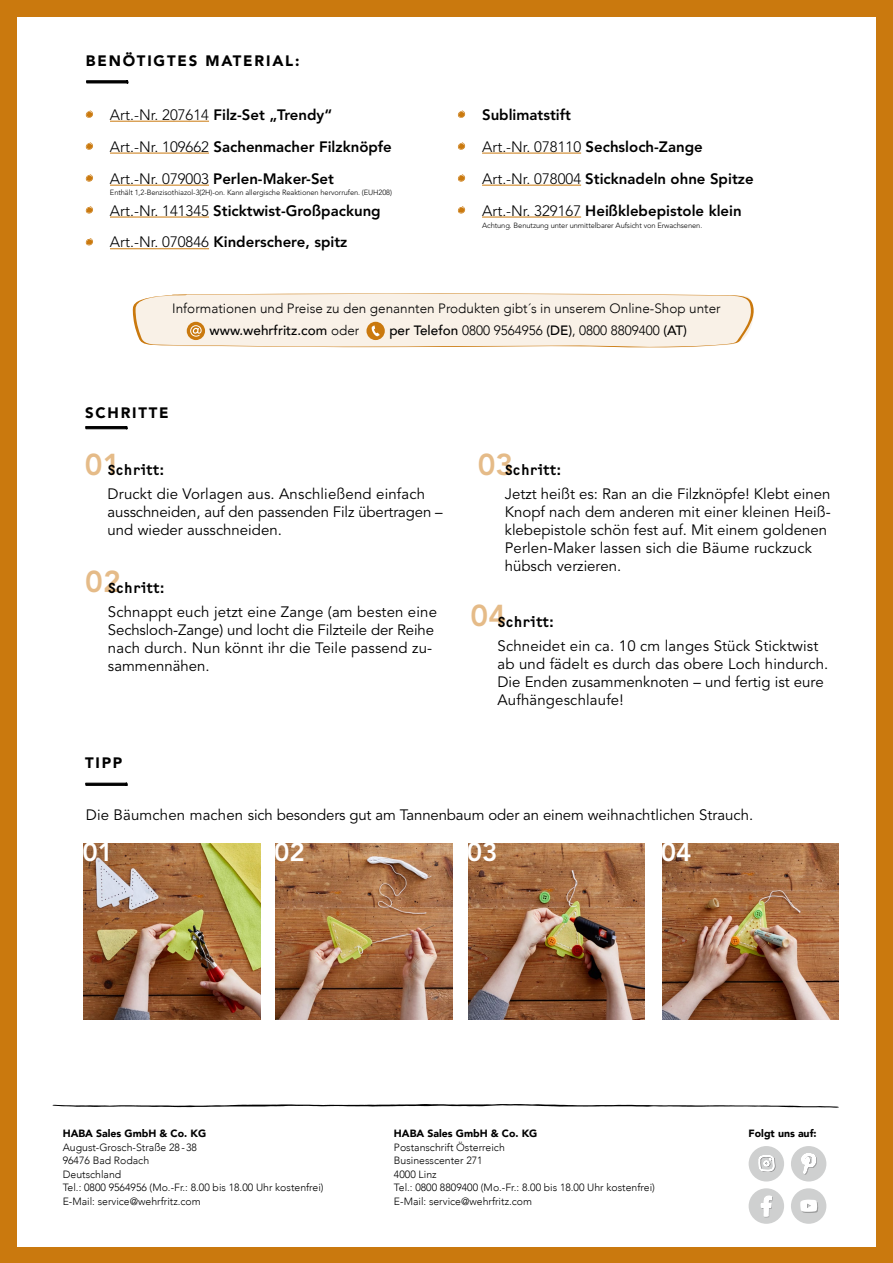
<style>
.page{position:relative;width:893px;height:1263px;background:#ca790e}
.page>*{position:absolute;margin:0;border:0;box-sizing:border-box;transform-origin:0 0}
.t1{font:800 25.95px "Avenir LT";color:#fff}
.t2{font:15px/18px "Avenir LT";color:#000}
.t3{font:800 15px/32px "Avenir LT";color:#000}
.t4{font:700 15px "OCR Bczyk";color:#000}
.t5{font:900 15px "Avenir LT";letter-spacing:.12em;color:#000}
.t6{font:300 13.5px/22.5px "Avenir";color:#000}
.t7{font:300 10.5px/13.5px "Avenir";color:#000}
.t8{font:900 10.5px "Avenir";color:#000}
.t9{font:300 7.5px "Avenir LT";letter-spacing:-.01em;color:#000}
.s1{font-weight:300}
.s2{font-weight:500}
.s3{font-family:"Avenir LT";font-weight:800;font-size:30px;color:#e5bb88}
</style>
<div class="page">
<div style="left:17px;top:17px;width:859px;height:1229px;background:#fff"></div>
<svg style="left:86px;top:80px;width:42px;height:4px"></svg>
<svg style="left:85px;top:110px;width:8px;height:8px"></svg>
<svg style="left:85px;top:142px;width:8px;height:8px"></svg>
<svg style="left:85px;top:174px;width:8px;height:8px"></svg>
<svg style="left:85px;top:206px;width:8px;height:8px"></svg>
<hr style="left:110px;top:121px;width:99px;height:1px;background:#ca790e">
<hr style="left:110px;top:153px;width:99px;height:1px;background:#ca790e">
<hr style="left:110px;top:185px;width:99px;height:1px;background:#ca790e">
<hr style="left:110px;top:217px;width:99px;height:1px;background:#ca790e">
<img style="left:52px;top:1104px;width:787px;height:4px">
<svg style="left:85px;top:426px;width:43px;height:3px"></svg>
<svg style="left:85px;top:238px;width:8px;height:8px"></svg>
<hr style="left:110px;top:248px;width:99px;height:1px;background:#ca790e">
<svg style="left:457px;top:110px;width:8px;height:8px"></svg>
<svg style="left:457px;top:142px;width:8px;height:8px"></svg>
<svg style="left:457px;top:174px;width:8px;height:8px"></svg>
<svg style="left:457px;top:206px;width:8px;height:8px"></svg>
<hr style="left:482px;top:153px;width:99px;height:1px;background:#ca790e">
<hr style="left:482px;top:185px;width:99px;height:1px;background:#ca790e">
<hr style="left:482px;top:217px;width:99px;height:1px;background:#ca790e">
<img style="left:84px;top:843px;width:177px;height:177px">
<img style="left:276px;top:843px;width:176px;height:177px">
<img style="left:468px;top:843px;width:177px;height:177px">
<img style="left:662px;top:843px;width:177px;height:177px">
<svg style="left:85px;top:782px;width:43px;height:4px"></svg>
<div style="left:791px;top:1188px;width:35px;height:36px;background:#cfd0d0;border-radius:50%"></div>
<svg style="left:800px;top:1199px;width:18px;height:14px"></svg>
<div style="left:749px;top:1188px;width:35px;height:36px;background:#cfd0d0;border-radius:50%"></div>
<svg style="left:761px;top:1195px;width:12px;height:23px"></svg>
<div style="left:791px;top:1146px;width:35px;height:35px;background:#cfd0d0;border-radius:50%"></div>
<svg style="left:801px;top:1153px;width:16px;height:22px"></svg>
<div style="left:749px;top:1146px;width:35px;height:35px;background:#cfd0d0;border-radius:50%"></div>
<svg style="left:758px;top:1155px;width:18px;height:27px"></svg>
<svg style="left:132px;top:293px;width:622px;height:55px;background:#f7ede0"></svg>
<p class="t5" style="left:86px;top:52px;width:215px">BENÖTIGTES MATERIAL:</p>
<p class="t3" style="left:110px;top:99px;width:283px"><span class="s1">Art.-Nr. 207614</span> Filz-Set „Trendy“<br><span class="s1">Art.-Nr. 109662</span> Sachenmacher Filzknöpfe <span class="s1">Art.-Nr. 079003</span> Perlen-Maker-Set<br><span class="s1">Art.-Nr. 141345</span> Sticktwist-Großpackung</p>
<p class="t9" style="left:110px;top:188px;width:284px">Enthält 1,2-Benzisothiazol-3(2H)-on. Kann allergische Reaktionen hervorrufen. (EUH208)</p>
<p class="t3" style="left:110px;top:226px;width:239px"><span class="s1">Art.-Nr. 070846</span> Kinderschere, spitz</p>
<p class="t3" style="left:482px;top:99px;width:273px">Sublimatstift<br><span class="s1">Art.-Nr. 078110</span> Sechsloch-Zange <span class="s1">Art.-Nr. 078004</span> Sticknadeln ohne Spitze <span class="s1">Art.-Nr. 329167</span> Heißklebepistole klein</p>
<p class="t9" style="left:482px;top:221px;width:222px">Achtung. Benutzung unter unmittelbarer Aufsicht von Erwachsenen.</p>
<p class="t6" style="left:210px;top:297px;width:513px;text-indent:-37px">Informationen und Preise zu den genannten Produkten gibt´s in unserem Online-Shop unter <span class="s2">www.wehrfritz.com</span> oder</p>
<p class="t6" style="left:389px;top:319px;width:299px"><span class="s2">per Telefon</span> 0800 9564956 <span class="s2">(DE)</span>, 0800 8809400 <span class="s2">(AT)</span></p>
<p class="t5" style="left:85px;top:403px;width:85px">SCHRITTE</p>
<p class="t4" style="left:478px;top:462px;width:85px"><span class="s3">03</span>Schritt:</p>
<p class="t2" style="left:505px;top:485px;width:327px">Jetzt heißt es: Ran an die Filzknöpfe! Klebt einen Knopf nach dem anderen mit einer kleinen Heiß&shy;klebepistole schön fest auf. Mit einem goldenen Perlen-Maker lassen sich die Bäume ruckzuck hübsch verzieren.</p>
<p class="t4" style="left:85px;top:463px;width:81px"><span class="s3">01</span>Schritt:</p>
<p class="t2" style="left:108px;top:486px;width:337px">Druckt die Vorlagen aus. Anschließend einfach ausschneiden, auf den passenden Filz übertragen – und wieder ausschneiden.</p>
<p class="t4" style="left:85px;top:580px;width:81px"><span class="s3">02</span>Schritt:</p>
<p class="t2" style="left:108px;top:603px;width:331px">Schnappt euch jetzt eine Zange (am besten eine Sechsloch-Zange) und locht die Filzteile der Reihe nach durch. Nun könnt ihr die Teile passend zu&shy;sammennähen.</p>
<p class="t4" style="left:471px;top:614px;width:85px"><span class="s3">04</span>Schritt:</p>
<p class="t2" style="left:497px;top:637px;width:332px">Schneidet ein ca. 10 cm langes Stück Sticktwist ab und fädelt es durch das obere Loch hindurch.<br>Die Enden zusammenknoten – und fertig ist eure Aufhängeschlaufe!</p>
<p class="t5" style="left:85px;top:754px;width:39px">TIPP</p>
<p class="t2" style="left:86px;top:807px;width:669px">Die Bäumchen machen sich besonders gut am Tannenbaum oder an einem weihnachtlichen Strauch.</p>
<h1 class="t1" style="left:82px;top:837px;width:32px">01</h1>
<h1 class="t1" style="left:274px;top:837px;width:32px">02</h1>
<h1 class="t1" style="left:467px;top:837px;width:32px">03</h1>
<h1 class="t1" style="left:661px;top:837px;width:32px">04</h1>
<p class="t8" style="left:63px;top:1125px;width:145px">HABA Sales GmbH &amp; Co. KG</p>
<p class="t7" style="left:63px;top:1140px;width:262px">August-Grosch-Straße 28-38<br>96476 Bad Rodach<br>Deutschland<br>Tel.: 0800 9564956 (Mo.-Fr.: 8.00 bis 18.00 Uhr kostenfrei)<br>E-Mail: service@wehrfritz.com</p>
<p class="t8" style="left:394px;top:1125px;width:145px">HABA Sales GmbH &amp; Co. KG</p>
<p class="t7" style="left:394px;top:1140px;width:262px">Postanschrift Österreich<br>Businesscenter 271<br>4000 Linz<br>Tel.: 0800 8809400 (Mo.-Fr.: 8.00 bis 18.00 Uhr kostenfrei)<br>E-Mail: service@wehrfritz.com</p>
<p class="t8" style="left:749px;top:1125px;width:70px">Folgt uns auf:</p>
</div>
